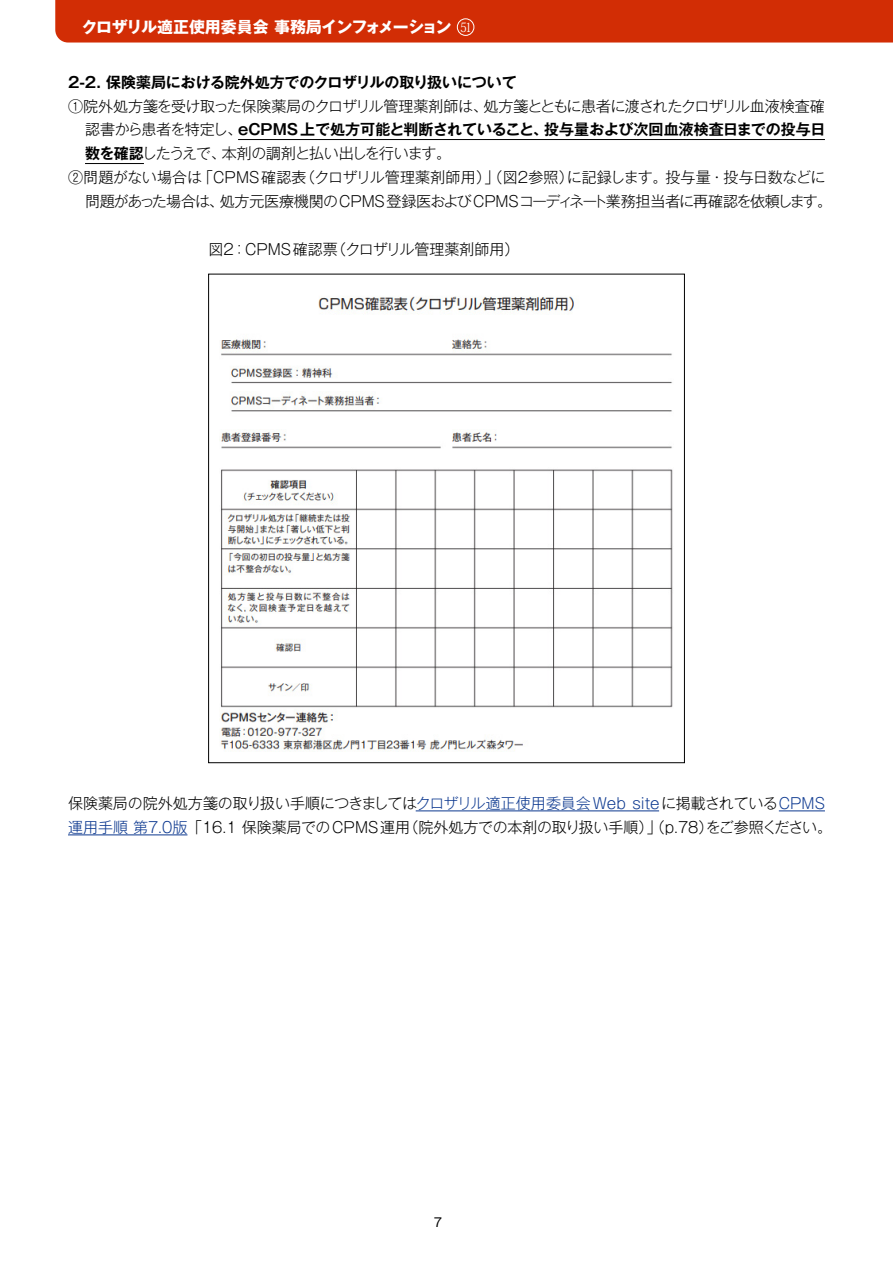
<style>
.page{position:relative;width:893px;height:1263px;background:#fff}
.page>*{position:absolute;margin:0;border:0;box-sizing:border-box;transform-origin:0 0}
.t1{font:700 15.9px "Gothic MB101 Pro";letter-spacing:-.03em;color:#fff}
.本文{font:300 15px/24px "Gothic MB101 Pro";letter-spacing:-.01em;color:#000}
.本文-2{font:700 15px/24px "Gothic MB101 Pro De";color:#000}
.t2{font:12.15px "Gothic MB101 Pro";color:#000}
.s1{font-family:"Koz Min Pr 6 N";font-weight:400;font-size:12.9px}
.s2{font-family:"Gothic MB101 Pro";font-weight:300}
.s3{color:#0d3990}
</style>
<div class="page">
<img style="left:220px;top:296px;width:453px;height:455px">
<div style="left:55px;top:0;width:838px;height:43px;background:#d22d05"></div>
<div style="left:457px;top:19px;width:17px;height:17px;border:1px solid #fff;border-radius:50%"></div>
<hr style="left:416px;top:811px;width:243px;height:1px;background:#0d3990">
<hr style="left:779px;top:811px;width:46px;height:1px;background:#0d3990">
<hr style="left:68px;top:835px;width:119px;height:1px;background:#0d3990">
<hr style="left:238px;top:139px;width:587px;height:1px;background:#000">
<hr style="left:85px;top:163px;width:59px;height:1px;background:#000">
<p class="t1" style="left:82px;top:14px;width:392px">クロザリル適正使用委員会 事務局インフォメーション <span class="s1">51</span></p>
<p class="本文-2" style="left:68px;top:69px;width:450px">2-2．保険薬局における院外処方でのクロザリルの取り扱いについて</p>
<p class="本文" style="left:68px;top:93px;width:758px">①院外処方箋を受け取った保険薬局のクロザリル管理薬剤師は、処方箋とともに患者に渡されたクロザリル血液検査確</p>
<p class="本文-2" style="left:85px;top:116px;width:742px"><span class="s2">認書から患者を特定し、</span>eCPMS上で処方可能と判断されていること、投与量および次回血液検査日までの投与日数を確認<span class="s2">したうえで、本剤の調剤と払い出しを行います。</span></p>
<p class="本文" style="left:85px;top:163px;width:748px;text-indent:-17px">②問題がない場合は「CPMS確認表（クロザリル管理薬剤師用）」（図2参照）に記録します。投与量・投与日数などに問題があった場合は、処方元医療機関のCPMS登録医およびCPMSコーディネート業務担当者に再確認を依頼します。</p>
<p class="本文" style="left:208px;top:236px;width:312px">図2：CPMS確認票（クロザリル管理薬剤師用）</p>
<p class="本文" style="left:68px;top:789px;width:766px">保険薬局の院外処方箋の取り扱い手順につきましては<span class="s3">クロザリル適正使用委員会Web site</span>に掲載されている<span class="s3">CPMS運用手順 第7.0版</span> 「16.1 保険薬局でのCPMS運用（院外処方での本剤の取り扱い手順）」（p.78）をご参照ください。</p>
<p class="t2" style="left:434px;top:1212px;width:10px">7</p>
</div>
